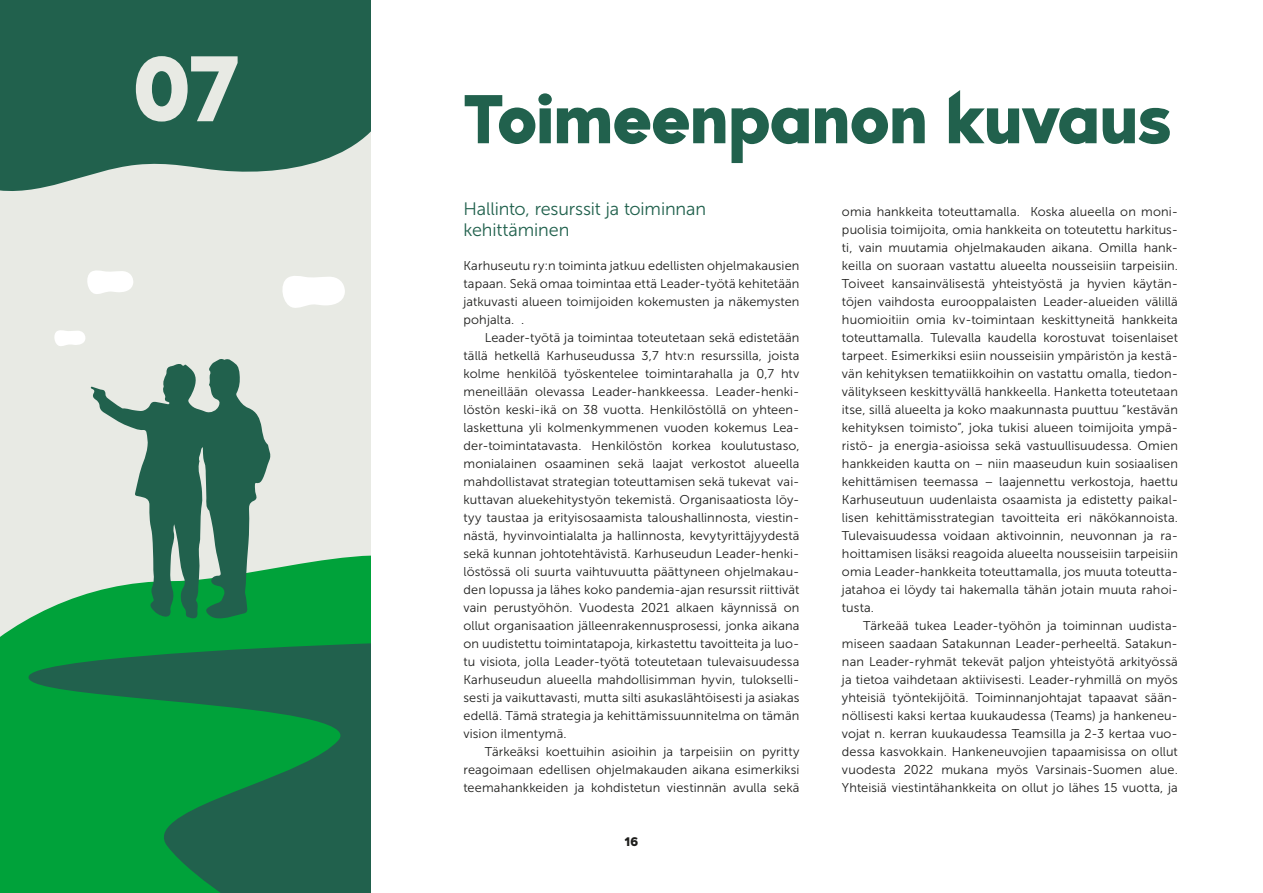
<style>
.page{position:relative;width:1263px;height:893px;background:#fff}
.page>*{position:absolute;margin:0;border:0;box-sizing:border-box;transform-origin:0 0}
.t1{font:900 105px "Slenco";color:#e8eae4}
.t2{font:900 78px "Slenco";letter-spacing:-.005em;color:#21614d}
.t3{font:18px/21px "Museo Sans 300";letter-spacing:-.005em;color:#21614d}
.t4{font:12.75px/18px "Museo Sans 300";letter-spacing:.01em;color:#1d1d1b;text-align:justify}
.t5{font:800 12.75px "AXIS";color:#1d1d1b}
</style>
<div class="page">
<div style="left:0;top:0;width:371px;height:893px;background:#e8eae4"></div>
<svg style="left:0;top:555px;width:371px;height:338px;fill:#00a23a"></svg>
<svg style="left:87px;top:270px;width:46px;height:24px"></svg>
<svg style="left:282px;top:276px;width:63px;height:32px"></svg>
<svg style="left:54px;top:330px;width:31px;height:16px"></svg>
<svg style="left:28px;top:643px;width:343px;height:250px;background:#0f8342"></svg>
<svg style="left:90px;top:359px;width:182px;height:260px"></svg>
<svg style="left:0;top:0;width:371px;height:191px;background:#37705d"></svg>
<h1 class="t1" style="left:132px;top:31px;width:110px">07</h1>
<h2 class="t2" style="left:463px;top:76px;width:709px">Toimeenpanon kuvaus</h2>
<h3 class="t3" style="left:463px;top:199px;width:244px">Hallinto, resurssit ja toiminnan kehittäminen</h3>
<p class="t4" style="left:463px;top:257px;width:337px">Karhuseutu ry:n toiminta jatkuu edellisten ohjelmakausien tapaan. Sekä omaa toimintaa että Leader-työtä kehitetään jatkuvasti alueen toimijoiden kokemusten ja näkemysten pohjalta. .</p>
<p class="t4" style="left:463px;top:329px;width:337px;text-indent:21px">Leader-työtä ja toimintaa toteutetaan sekä edistetään tällä hetkellä Karhuseudussa 3,7 htv:n resurssilla, joista kolme henkilöä työskentelee toimintarahalla ja 0,7 htv meneillään olevassa Leader-hankkeessa. Leader-henki&shy;löstön keski-ikä on 38 vuotta. Henkilöstöllä on yhteen&shy;laskettuna yli kolmenkymmenen vuoden kokemus Lea&shy;der-toimintatavasta. Henkilöstön korkea koulutustaso, monialainen osaaminen sekä laajat verkostot alueella mahdollistavat strategian toteuttamisen sekä tukevat vai&shy;kuttavan aluekehitystyön tekemistä. Organisaatiosta löy&shy;tyy taustaa ja erityisosaamista taloushallinnosta, viestin&shy;nästä, hyvinvointialalta ja hallinnosta, kevytyrittäjyydestä sekä kunnan johtotehtävistä. Karhuseudun Leader-henki&shy;löstössä oli suurta vaihtuvuutta päättyneen ohjelmakau&shy;den lopussa ja lähes koko pandemia-ajan resurssit riittivät vain perustyöhön. Vuodesta 2021 alkaen käynnissä on ollut organisaation jälleenrakennusprosessi, jonka aikana on uudistettu toimintatapoja, kirkastettu tavoitteita ja luo&shy;tu visiota, jolla Leader-työtä toteutetaan tulevaisuudessa Karhuseudun alueella mahdollisimman hyvin, tulokselli&shy;sesti ja vaikuttavasti, mutta silti asukaslähtöisesti ja asiakas edellä. Tämä strategia ja kehittämissuunnitelma on tämän vision ilmentymä.</p>
<p class="t4" style="left:463px;top:743px;width:337px;text-indent:21px">Tärkeäksi koettuihin asioihin ja tarpeisiin on pyritty reagoimaan edellisen ohjelmakauden aikana esimerkiksi teemahankkeiden ja kohdistetun viestinnän avulla sekä</p>
<p class="t4" style="left:842px;top:203px;width:337px">omia hankkeita toteuttamalla. Koska alueella on moni&shy;puolisia toimijoita, omia hankkeita on toteutettu harkitus&shy;ti, vain muutamia ohjelmakauden aikana. Omilla hank&shy;keilla on suoraan vastattu alueelta nousseisiin tarpeisiin.<br>Toiveet kansainvälisestä yhteistyöstä ja hyvien käytän&shy;töjen vaihdosta eurooppalaisten Leader-alueiden välillä huomioitiin omia kv-toimintaan keskittyneitä hankkeita toteuttamalla. Tulevalla kaudella korostuvat toisenlaiset tarpeet. Esimerkiksi esiin nousseisiin ympäristön ja kestä&shy;vän kehityksen tematiikkoihin on vastattu omalla, tiedon&shy;välitykseen keskittyvällä hankkeella. Hanketta toteutetaan itse, sillä alueelta ja koko maakunnasta puuttuu “kestävän kehityksen toimisto”, joka tukisi alueen toimijoita ympä&shy;ristö- ja energia-asioissa sekä vastuullisuudessa. Omien hankkeiden kautta on – niin maaseudun kuin sosiaalisen kehittämisen teemassa – laajennettu verkostoja, haettu Karhuseutuun uudenlaista osaamista ja edistetty paikal&shy;lisen kehittämisstrategian tavoitteita eri näkökannoista.<br>Tulevaisuudessa voidaan aktivoinnin, neuvonnan ja ra&shy;hoittamisen lisäksi reagoida alueelta nousseisiin tarpeisiin omia Leader-hankkeita toteuttamalla, jos muuta toteutta&shy;jatahoa ei löydy tai hakemalla tähän jotain muuta rahoi&shy;tusta.</p>
<p class="t4" style="left:842px;top:617px;width:337px;text-indent:21px">Tärkeää tukea Leader-työhön ja toiminnan uudista&shy;miseen saadaan Satakunnan Leader-perheeltä. Satakun&shy;nan Leader-ryhmät tekevät paljon yhteistyötä arkityössä ja tietoa vaihdetaan aktiivisesti. Leader-ryhmillä on myös yhteisiä työntekijöitä. Toiminnanjohtajat tapaavat sään&shy;nöllisesti kaksi kertaa kuukaudessa (Teams) ja hankeneu&shy;vojat n. kerran kuukaudessa Teamsilla ja 2-3 kertaa vuo&shy;dessa kasvokkain. Hankeneuvojien tapaamisissa on ollut vuodesta 2022 mukana myös Varsinais-Suomen alue.<br>Yhteisiä viestintähankkeita on ollut jo lähes 15 vuotta, ja</p>
<p class="t5" style="left:624px;top:833px;width:15px">16</p>
</div>
